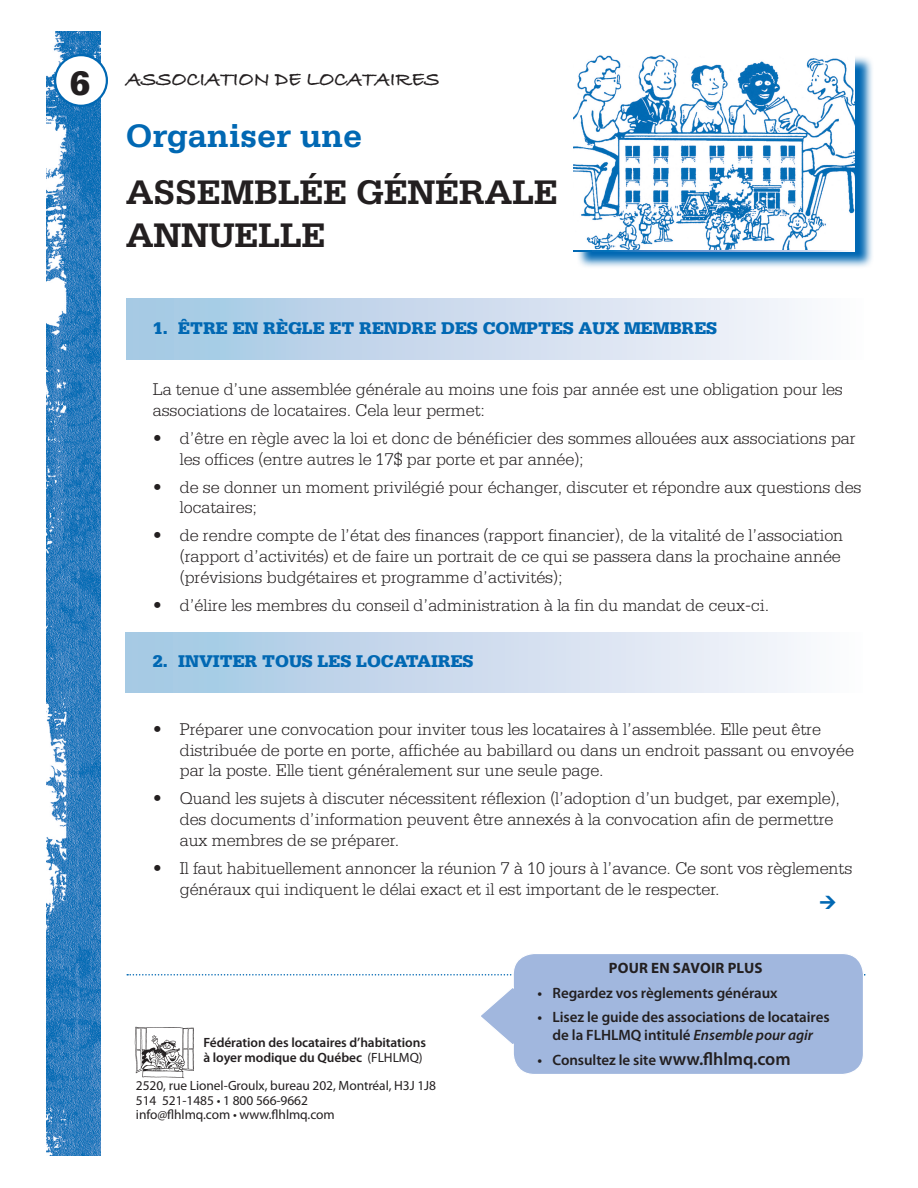
<style>
.page{position:relative;width:918px;height:1188px;background:#fff}
.page>*{position:absolute;margin:0;border:0;box-sizing:border-box;transform-origin:0 0}
.sous_titre{font:700 36px/43.2px "Serifa";letter-spacing:-.01em;color:#231f20}
.t1{font:900 36px "Serifa";color:#231f20}
.sous_titre-2{font:700 34.35px "Serifa";letter-spacing:-.01em;color:#0168b3}
.sous_sous_titre{font:21px "Bradley Hand ITCTT Bold";letter-spacing:-.01em;color:#231f20}
.texte{font:300 18px/20.9px "Serifa";letter-spacing:-.005em;color:#231f20}
.texte-2{font:900 18px "Serifa";letter-spacing:-.005em;color:#0168b3}
.exege___bullet{font:600 15px/18px "Myriad Pro";letter-spacing:-.005em;color:#231f20;text-align:center}
.exergue{font:700 15px "Myriad Pro";letter-spacing:.015em;color:#231f20}
.texte-3{font:13.5px/13.5px "Myriad Pro";letter-spacing:-.005em;color:#231f20}
.texte-4{font:600 13.5px/15px "Myriad Pro";letter-spacing:-.005em;color:#231f20}
.s1{font-size:18.6px}
.s2{font-weight:400}
.s3{font-style:italic}
.s4{font-size:18px}
</style>
<div class="page">
<div style="left:126px;top:632px;width:737px;height:61px;background:linear-gradient(to right,#a2c5e2,#fdf9fc)"></div>
<div style="left:127px;top:299px;width:737px;height:60px;background:linear-gradient(to right,#a2c5e2,#fdf9fc)"></div>
<svg style="left:127px;top:974px;width:350px;height:2px"></svg>
<img style="left:134px;top:1026px;width:60px;height:53px">
<svg style="left:478px;top:954px;width:387px;height:120px;background:#a8bde0"></svg>
<img style="left:46px;top:31px;width:54px;height:1125px">
<svg style="left:577px;top:57px;width:295px;height:210px;background:#70a9d3"></svg>
<img style="left:573px;top:55px;width:281px;height:194px">
<div style="left:55px;top:55px;width:52px;height:51px;background:#fff;border-radius:50%"></div>
<div style="left:54px;top:54px;width:54px;height:53px;border:2px solid #0168b3;border-radius:50%"></div>
<p class="t1" style="left:70px;top:62px;width:22px">6</p>
<p class="sous_sous_titre" style="left:126px;top:63px;width:316px">ASSOCIATION DE LOCATAIRES</p>
<p class="sous_titre-2" style="left:126px;top:115px;width:238px">Organiser une</p>
<p class="sous_titre" style="left:126px;top:170px;width:433px">ASSEMBLÉE GÉNÉRALE<br>ANNUELLE</p>
<p class="texte-2" style="left:153px;top:317px;width:566px">1. ÊTRE EN RÈGLE ET RENDRE DES COMPTES AUX MEMBRES</p>
<p class="texte" style="left:153px;top:379px;width:692px">La tenue d’une assemblée générale au moins une fois par année est une obligation pour les associations de locataires. Cela leur permet:</p>
<p class="texte" style="left:180px;top:427px;width:677px;text-indent:-27px"><span class="s1">•</span> d’être en règle avec la loi et donc de bénéficier des sommes allouées aux associations par les offices (entre autres le 17$ par porte et par année);</p>
<p class="texte" style="left:180px;top:476px;width:683px;text-indent:-27px"><span class="s1">•</span> de se donner un moment privilégié pour échanger, discuter et répondre aux questions des locataires;</p>
<p class="texte" style="left:180px;top:525px;width:665px;text-indent:-27px"><span class="s1">•</span> de rendre compte de l’état des finances (rapport financier), de la vitalité de l’association (rapport d’activités) et de faire un portrait de ce qui se passera dans la prochaine année (prévisions budgétaires et programme d’activités);</p>
<p class="texte" style="left:153px;top:594px;width:618px"><span class="s1">•</span> d’élire les membres du conseil d’administration à la fin du mandat de ceux-ci.</p>
<p class="texte-2" style="left:153px;top:650px;width:322px">2. INVITER TOUS LES LOCATAIRES</p>
<p class="texte" style="left:180px;top:718px;width:676px;text-indent:-27px"><span class="s1">•</span> Préparer une convocation pour inviter tous les locataires à l’assemblée. Elle peut être distribuée de porte en porte, affichée au babillard ou dans un endroit passant ou envoyée par la poste. Elle tient généralement sur une seule page.</p>
<p class="texte" style="left:180px;top:788px;width:662px;text-indent:-27px"><span class="s1">•</span> Quand les sujets à discuter nécessitent réflexion (l’adoption d’un budget, par exemple), des documents d’information peuvent être annexés à la convocation afin de permettre aux membres de se préparer.</p>
<p class="texte" style="left:180px;top:857px;width:674px;text-indent:-27px"><span class="s1">•</span> Il faut habituellement annoncer la réunion 7 à 10 jours à l’avance. Ce sont vos règlements généraux qui indiquent le délai exact et il est important de le respecter.</p>
<p class="texte-4" style="left:203px;top:1035px;width:224px">Fédération des locataires d’habitations à loyer modique du Québec <span class="s2">(FLHLMQ)</span></p>
<p class="texte-3" style="left:136px;top:1079px;width:302px">2520, rue Lionel-Groulx, bureau 202, Montréal, H3J 1J8</p>
<p class="texte-3" style="left:136px;top:1094px;width:200px">514 521-1485 • 1 800 566-9662 info@flhlmq.com • www.flhlmq.com</p>
<p class="exergue" style="left:609px;top:958px;width:155px">POUR EN SAVOIR PLUS</p>
<p class="exege___bullet" style="left:538px;top:983px;width:242px">• Regardez vos règlements généraux</p>
<p class="exege___bullet" style="left:538px;top:1008px;width:294px">• Lisez le guide des associations de locataires de la FLHLMQ intitulé <span class="s3">Ensemble pour agir</span></p>
<p class="exege___bullet" style="left:538px;top:1051px;width:255px">• Consultez le site <span class="s4">www.flhlmq.com</span></p>
</div>
